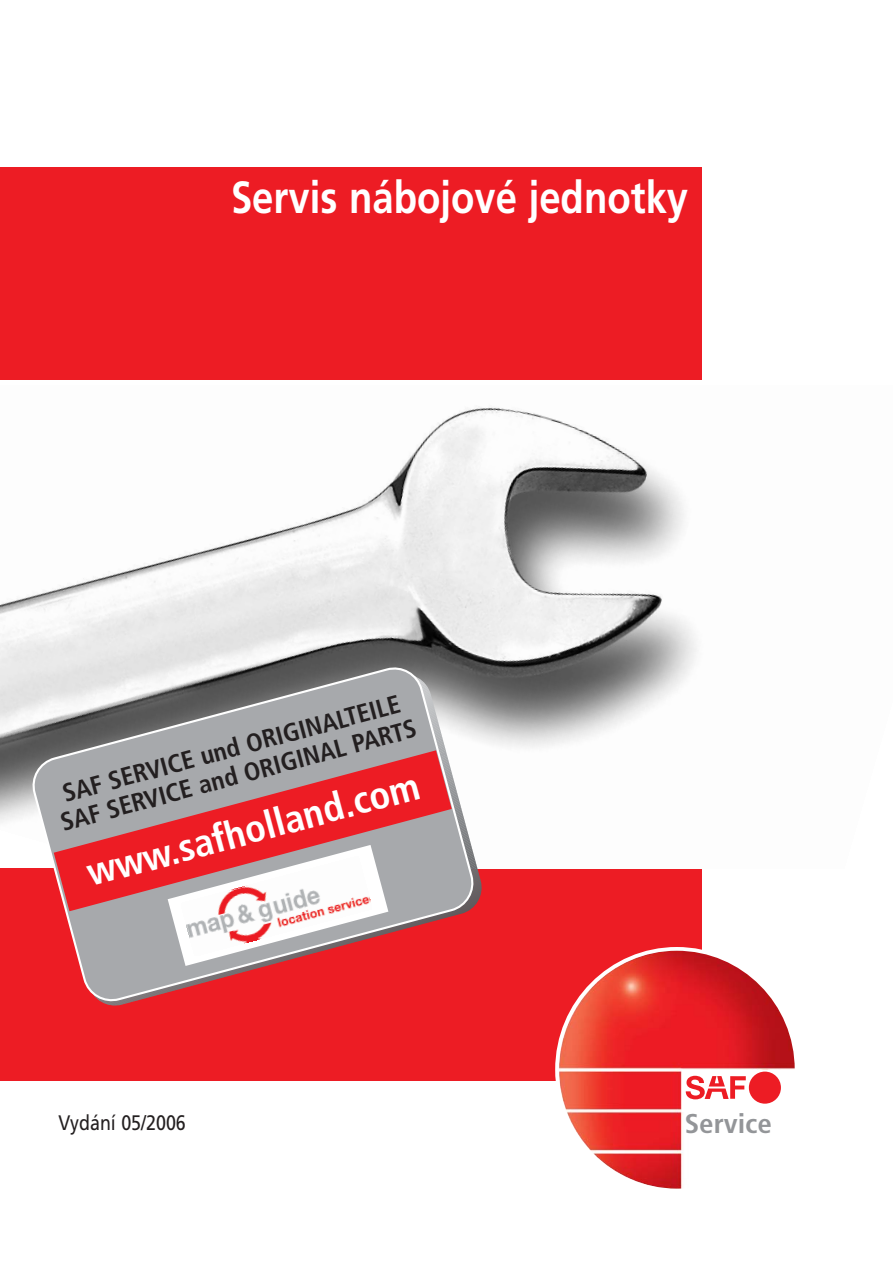
<style>
.page{position:relative;width:893px;height:1263px;background:#fff}
.page>*{position:absolute;margin:0;border:0;box-sizing:border-box;transform-origin:0 0}
.t1{font:700 45px "Frutiger CE";color:#fff;scale:.85 1}
.t2{font:700 condensed 39px "Frutiger";color:#fff}
.t3{font:700 condensed 27.15px "Frutiger";color:#939598;scale:1.07 1}
.t4{font:700 condensed 25.5px/27.6px "Frutiger";color:#231f20;text-align:center}
.t5{font:21px "Frutiger CE";color:#231f20;scale:.85 1}
</style>
<div class="page">
<div style="left:0;top:167px;width:701px;height:212px;background:#ed1c24"></div>
<div style="left:0;top:868px;width:701px;height:213px;background:#ed1c24"></div>
<svg style="left:555px;top:947px;width:240px;height:242px"></svg>
<img style="left:0;top:407px;width:701px;height:462px">
<svg style="left:29px;top:664px;width:447px;height:340px"></svg>
<svg style="left:121px;top:845px;width:363px;height:160px"></svg>
<img style="left:181px;top:911px;width:191px;height:45px">
<svg style="left:54px;top:750px;width:397px;height:161px;background:#cc7c81"></svg>
<h1 class="t1" style="left:231px;top:176px;width:539px">Servis nábojové jednotky</h1>
<p class="t4" style="left:51px;top:784px;width:368px;rotate:-15deg">SAF SERVICE und ORIGINALTEILE<br>SAF SERVICE and ORIGINAL PARTS</p>
<h2 class="t2" style="left:83px;top:858px;width:344px;rotate:-15deg">www.safholland.com</h2>
<p class="t5" style="left:59px;top:1112px;width:151px">Vydání 05/2006</p>
<p class="t3" style="left:684px;top:1112px;width:83px">Service</p>
</div>
